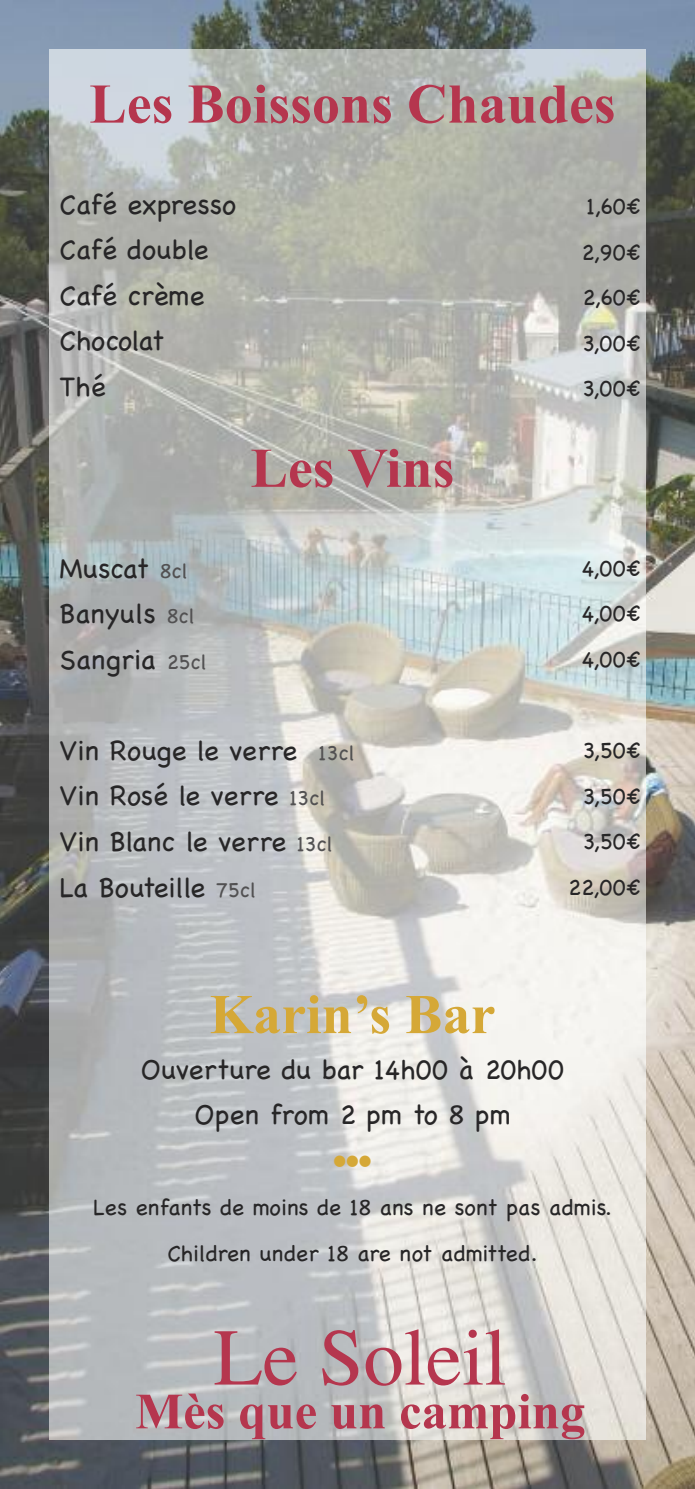
<style>
.page{position:relative;width:695px;height:1489px;background:#fff}
.page>*{position:absolute;margin:0;border:0;box-sizing:border-box;transform-origin:0 0}
.t1{font:80.5px "Times";color:#b5364e}
.t2{font:700 56px "Times New Roman";color:#b5364e}
.t3{font:700 56px "Times New Roman";color:#d5a837}
.t4{font:700 50.75px "Times New Roman";color:#b5364e}
.t5{font:28px/45.5px "Chalkboard";color:#272627}
.t6{font:28px "Chalkboard";color:#d5a837}
.t7{font:22.75px/45.5px "Chalkboard";color:#272627;text-align:justify}
.s1{font-size:21px;color:#525152}
</style>
<div class="page">
<img style="left:0;top:0;width:694px;height:1488px">
<img style="left:50px;top:50px;width:595px;height:1389px">
<h2 class="t2" style="left:89px;top:73px;width:527px">Les Boissons Chaudes</h2>
<p class="t5" style="left:60px;top:181px;width:178px">Café expresso<br>Café double<br>Café crème<br>Chocolat<br>Thé</p>
<h2 class="t2" style="left:250px;top:437px;width:205px">Les Vins</h2>
<p class="t5" style="left:60px;top:545px;width:149px">Muscat <span class="s1">8cl<br></span>Banyuls <span class="s1">8cl<br></span>Sangria <span class="s1">25cl</span></p>
<p class="t5" style="left:60px;top:727px;width:297px">Vin Rouge le verre <span class="s1">13cl<br></span>Vin Rosé le verre <span class="s1">13cl<br></span>Vin Blanc le verre <span class="s1">13cl<br></span>La Bouteille <span class="s1">75cl</span></p>
<p class="t7" style="left:581px;top:183px;width:61px">1,60€ 2,90€ 2,60€ 3,00€ 3,00€</p>
<p class="t7" style="left:581px;top:545px;width:61px">4,00€ 4,00€ 4,00€</p>
<p class="t7" style="left:567px;top:727px;width:74px;text-align:right">3,50€<br>3,50€<br>3,50€<br>22,00€</p>
<h2 class="t3" style="left:209px;top:983px;width:287px">Karin’s Bar</h2>
<p class="t5" style="left:141px;top:1046px;width:424px;text-align:center">Ouverture du bar 14h00 à 20h00<br>Open from 2 pm to 8 pm</p>
<p class="t6" style="left:333px;top:1142px;width:39px">•••</p>
<p class="t7" style="left:93px;top:1184px;width:520px;text-align:center">Les enfants de moins de 18 ans ne sont pas admis.<br>Children under 18 are not admitted.</p>
<h1 class="t1" style="left:214px;top:1323px;width:294px">Le Soleil</h1>
<h3 class="t4" style="left:135px;top:1382px;width:451px">Mès que un camping</h3>
</div>
